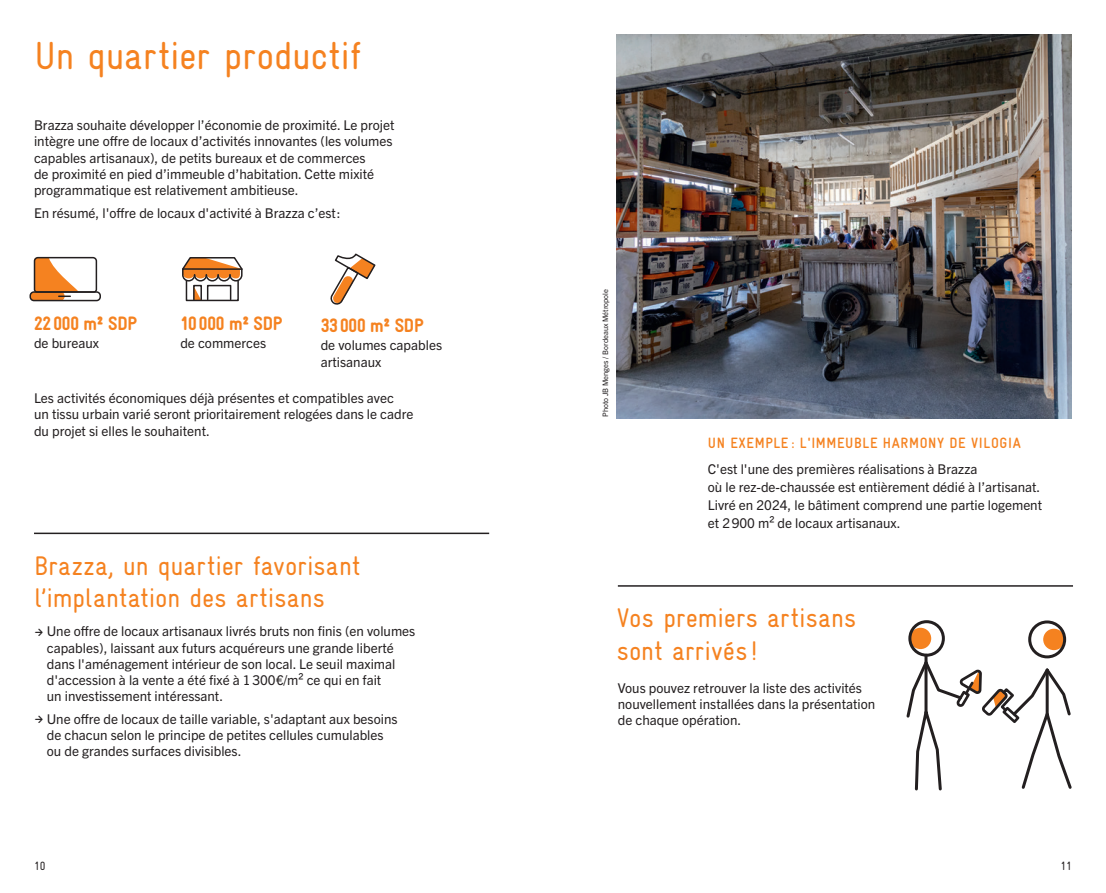
<style>
.page{position:relative;width:1106px;height:893px;background:#fff}
.page>*{position:absolute;margin:0;border:0;box-sizing:border-box;transform-origin:0 0}
.t1{font:39px "Gravur Condensed Pro";letter-spacing:-.005em;color:#f58220}
.t2{font:27px/32.4px "Gravur Condensed Pro";color:#f58220}
.t3{font:900 19.5px "Gravur Condensed Pro";letter-spacing:-.01em;color:#f58220}
.t4{font:700 15px "Gravur Condensed Pro";letter-spacing:.04em;color:#f58220}
.t5{font:13.5px/16.2px "Trade Gothic Next LT Pro";color:#231f20}
.t6{font:12px "Gravur Condensed Pro";color:#231f20}
.t7{font:7.5px "Trade Gothic Next LT Pro";color:#231f20}
</style>
<div class="page">
<img style="left:617px;top:34px;width:454px;height:384px">
<hr style="left:618px;top:585px;width:455px;height:2px;background:#231f20">
<hr style="left:34px;top:533px;width:455px;height:1px;background:#231f20">
<div style="left:30px;top:292px;width:35px;height:9px;background:#f58220;border-radius:4px"></div>
<div style="left:29px;top:291px;width:72px;height:10px;border:2px solid #231f20;border-radius:4px"></div>
<svg style="left:33px;top:256px;width:65px;height:41px"></svg>
<div style="left:186px;top:280px;width:53px;height:21px;border:2px solid #231f20"></div>
<svg style="left:182px;top:257px;width:61px;height:43px"></svg>
<svg style="left:330px;top:253px;width:46px;height:52px"></svg>
<div style="left:909px;top:628px;width:22px;height:21px;background:#f58220;border-radius:50%"></div>
<div style="left:908px;top:620px;width:36px;height:37px;border:3px solid #231f20;border-radius:50%"></div>
<hr style="left:924px;top:655px;width:3px;height:57px;background:#231f20">
<div style="left:1043px;top:629px;width:21px;height:21px;background:#f58220;border-radius:50%"></div>
<div style="left:1028px;top:620px;width:38px;height:38px;border:3px solid #231f20;border-radius:50%"></div>
<svg style="left:906px;top:659px;width:166px;height:132px"></svg>
<h1 class="t1" style="left:34px;top:34px;width:329px">Un quartier productif</h1>
<p class="t5" style="left:34px;top:116px;width:362px">Brazza souhaite développer l’économie de proximité. Le projet intègre une offre de locaux d’activités innovantes (les volumes capables artisanaux), de petits bureaux et de commerces<br>de proximité en pied d’immeuble d’habitation. Cette mixité programmatique est relativement ambitieuse.</p>
<p class="t5" style="left:34px;top:204px;width:308px">En résumé, l'offre de locaux d'activité à Brazza c’est:</p>
<h3 class="t3" style="left:34px;top:312px;width:105px">22000 m² SDP</h3>
<p class="t5" style="left:34px;top:334px;width:66px">de bureaux</p>
<h3 class="t3" style="left:180px;top:312px;width:104px">10000 m² SDP</h3>
<p class="t5" style="left:180px;top:334px;width:87px">de commerces</p>
<h3 class="t3" style="left:321px;top:315px;width:104px">33000 m² SDP</h3>
<p class="t5" style="left:321px;top:336px;width:123px">de volumes capables artisanaux</p>
<p class="t5" style="left:34px;top:389px;width:381px">Les activités économiques déjà présentes et compatibles avec<br>un tissu urbain varié seront prioritairement relogées dans le cadre du projet si elles le souhaitent.</p>
<h2 class="t2" style="left:34px;top:550px;width:328px">Brazza, un quartier favorisant l’implantation des artisans</h2>
<p class="t5" style="left:47px;top:622px;width:370px">Une offre de locaux artisanaux livrés bruts non finis (en volumes capables), laissant aux futurs acquéreurs une grande liberté dans l'aménagement intérieur de son local. Le seuil maximal d'accession à la vente a été fixé à 1300€/m² ce qui en fait<br>un investissement intéressant.</p>
<p class="t5" style="left:47px;top:710px;width:352px">Une offre de locaux de taille variable, s'adaptant aux besoins de chacun selon le principe de petites cellules cumulables ou de grandes surfaces divisibles.</p>
<p class="t7" style="left:600px;top:417px;width:129px;rotate:-90deg">Photo JB Menges / Bordeaux Métropole</p>
<p class="t4" style="left:708px;top:435px;width:314px">UN EXEMPLE : L'IMMEUBLE HARMONY DE VILOGIA</p>
<p class="t5" style="left:708px;top:460px;width:336px;line-height:18px">C'est l'une des premières réalisations à Brazza<br>où le rez-de-chaussée est entièrement dédié à l’artisanat.<br>Livré en 2024, le bâtiment comprend une partie logement et 2900 m² de locaux artisanaux.</p>
<h2 class="t2" style="left:617px;top:602px;width:241px">Vos premiers artisans sont arrivés !</h2>
<p class="t5" style="left:618px;top:679px;width:259px">Vous pouvez retrouver la liste des activités nouvellement installées dans la présentation de chaque opération.</p>
<p class="t6" style="left:34px;top:859px;width:13px">10</p>
<p class="t6" style="left:1060px;top:859px;width:13px">11</p>
</div>
